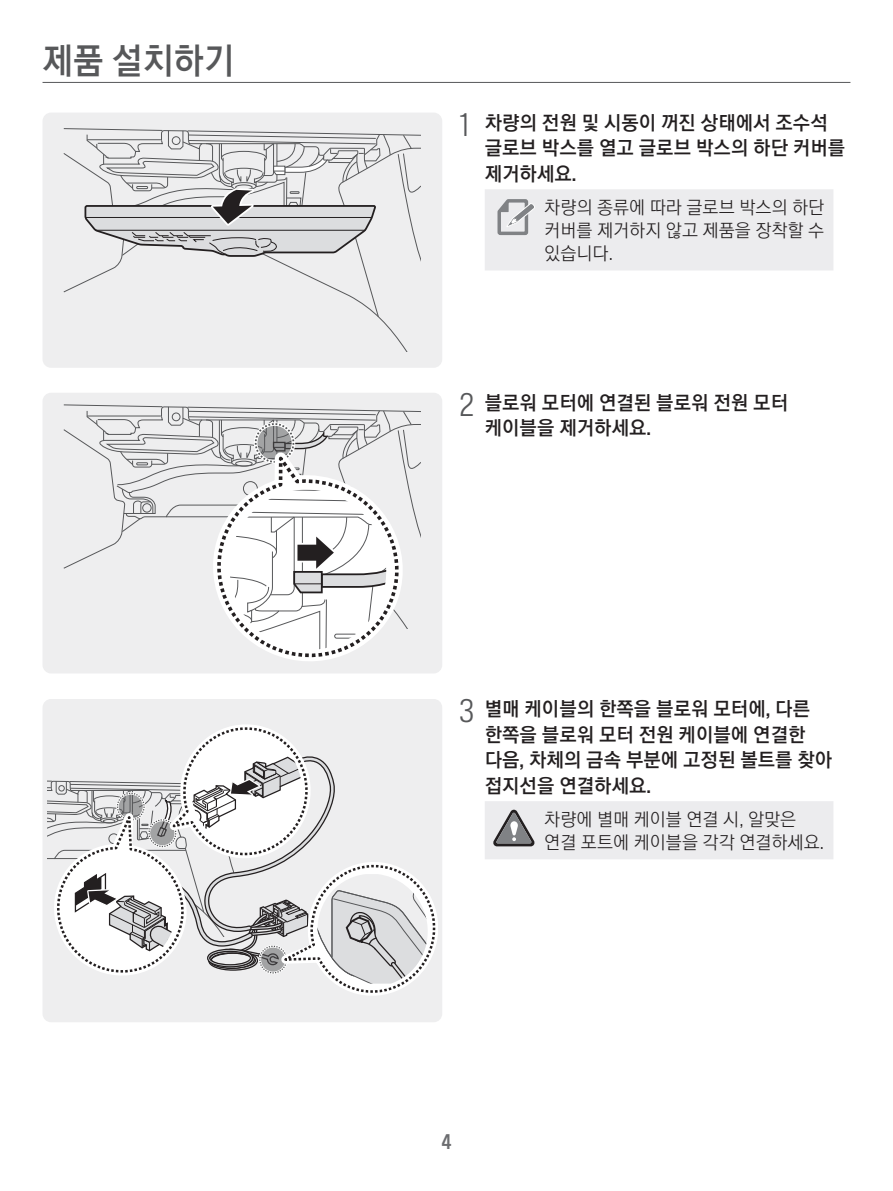
<style>
.page{position:relative;width:893px;height:1191px;background:#fff}
.page>*{position:absolute;margin:0;border:0;box-sizing:border-box;transform-origin:0 0}
.t1{font:36px "Inavi Rix Go B";color:#57585a;scale:.95 1}
.t2{font:19.5px/25.5px "Inavi Rix Go B";color:#231f20}
.t3{font:19.5px "Inavi Rix Go EB";color:#6c6d70}
.t4{font:18px/23.1px "Inavi Rix Go L";color:#231f20;text-align:justify}
.s1{font-family:"Inavi Rix Go L";font-size:30px;color:#57585a}
</style>
<div class="page">
<hr style="left:43px;top:82px;width:807px;height:1px;background:#57585a">
<div style="left:43px;top:113px;width:399px;height:255px;background:#eeeeef;border-radius:9px"></div>
<svg style="left:64px;top:129px;width:357px;height:223px"></svg>
<div style="left:485px;top:189px;width:348px;height:81px;background:#ececee"></div>
<div style="left:43px;top:393px;width:399px;height:280px;background:#eeeeef;border-radius:9px"></div>
<svg style="left:64px;top:405px;width:357px;height:256px"></svg>
<div style="left:43px;top:699px;width:399px;height:323px;background:#eeeeef;border-radius:9px"></div>
<svg style="left:47px;top:725px;width:390px;height:271px"></svg>
<div style="left:485px;top:801px;width:348px;height:58px;background:#ececee"></div>
<h1 class="t1" style="left:43px;top:36px;width:204px">제품 설치하기</h1>
<p class="t2" style="left:485px;top:109px;width:362px;text-indent:-26px"><span class="s1">1</span> 차량의 전원 및 시동이 꺼진 상태에서 조수석 글로브 박스를 열고 글로브 박스의 하단 커버를 제거하세요.</p>
<p class="t4" style="left:544px;top:195px;width:281px">차량의 종류에 따라 글로브 박스의 하단 커버를 제거하지 않고 제품을 장착할 수 있습니다.</p>
<p class="t2" style="left:485px;top:389px;width:305px;text-indent:-26px"><span class="s1">2</span> 블로워 모터에 연결된 블로워 전원 모터 케이블을 제거하세요.</p>
<p class="t2" style="left:485px;top:696px;width:349px;text-indent:-26px"><span class="s1">3</span> 별매 케이블의 한쪽을 블로워 모터에, 다른 한쪽을 블로워 모터 전원 케이블에 연결한 다음, 차체의 금속 부분에 고정된 볼트를 찾아 접지선을 연결하세요.</p>
<p class="t4" style="left:544px;top:807px;width:281px">차량에 별매 케이블 연결 시, 알맞은 연결 포트에 케이블을 각각 연결하세요.</p>
<p class="t3" style="left:441px;top:1128px;width:11px">4</p>
</div>
